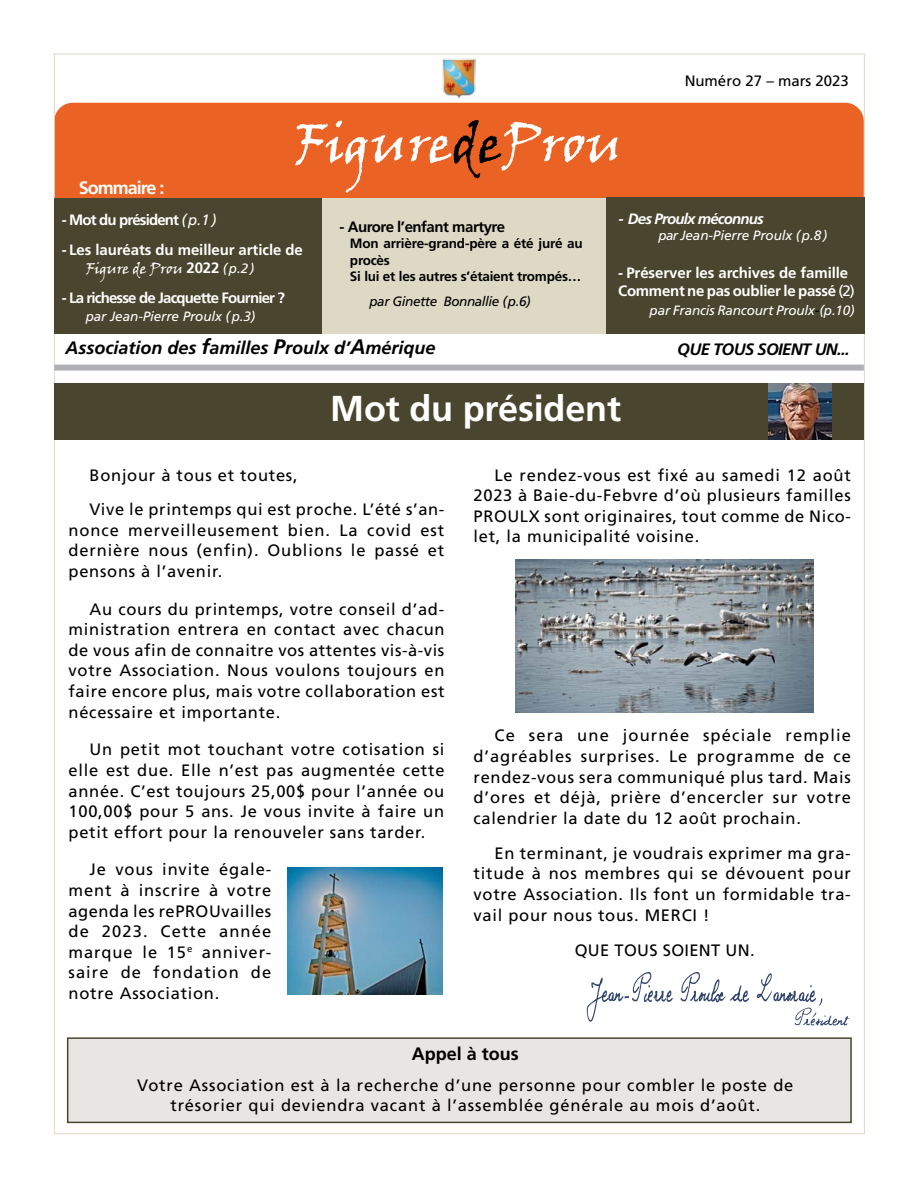
<style>
.page{position:relative;width:918px;height:1188px;background:#fff}
.page>*{position:absolute;margin:0;border:0;box-sizing:border-box;transform-origin:0 0}
.t1{font:54px "Viner Hand ITC";color:#fff}
.t2{font:700 36px "Frutiger";letter-spacing:-.005em;color:#fff}
.t3{font:italic 700 18px "Frutiger";color:#000}
.t4{font:700 18px "Frutiger";color:#000}
.t5{font:700 18px "Frutiger";letter-spacing:-.055em;color:#fff}
.t6{font:16.5px/20.5px "Frutiger";letter-spacing:.045em;color:#000;text-align:justify}
.t7{font:italic 700 16.5px "Frutiger";letter-spacing:-.04em;color:#000}
.t8{font:16.5px "Frutiger";letter-spacing:.02em;color:#000}
.t9{font:700 15px/18px "Frutiger";letter-spacing:-.02em;color:#fff}
.t10{font:700 15px "Frutiger";letter-spacing:-.055em;color:#fff}
.t11{font:700 15px "Frutiger";letter-spacing:-.03em;color:#000}
.t12{font:15px "Viner Hand ITC";letter-spacing:-.005em;color:#fff}
.t13{font:italic 700 15px "Frutiger";letter-spacing:-.055em;color:#fff}
.t14{font:15px "Frutiger";color:#000}
.t15{font:italic 13.5px "Frutiger";letter-spacing:-.005em;color:#fff}
.t16{font:700 13.5px/16.2px "Frutiger";letter-spacing:-.015em;color:#000101}
.t17{font:italic 13.5px "Frutiger";letter-spacing:-.03em;color:#000}
.s1{color:#000}
.s2{font-weight:400;font-style:italic}
.s3{font-family:"Frutiger";font-weight:700}
.s4{font-family:"Frutiger";font-style:italic;font-size:13.5px}
.s5{font-weight:400}
.s6{font-family:"Minion Pro";font-weight:700;font-stretch:condensed;font-size:16.5px;color:#000}
.s7{font-size:21px}
</style>
<div class="page">
<div style="left:56px;top:102px;width:807px;height:96px;background:#ea6324"></div>
<img style="left:442px;top:58px;width:33px;height:40px">
<div style="left:54px;top:198px;width:446px;height:136px;background:#49452e"></div>
<div style="left:54px;top:365px;width:810px;height:6px;background:#afb1b4"></div>
<div style="left:54px;top:383px;width:810px;height:57px;background:#49452e"></div>
<div style="left:322px;top:198px;width:303px;height:136px;background:#ddd9c5"></div>
<div style="left:606px;top:197px;width:259px;height:137px;background:#49452e"></div>
<img style="left:768px;top:383px;width:63px;height:57px">
<img style="left:515px;top:559px;width:299px;height:153px">
<div style="left:68px;top:1038px;width:783px;height:84px;background:#e8e6e2"></div>
<div style="left:67px;top:1037px;width:785px;height:86px;border:2px solid #49452e"></div>
<img style="left:287px;top:867px;width:156px;height:127px">
<svg style="left:587px;top:972px;width:262px;height:54px"></svg>
<p class="t5" style="left:79px;top:177px;width:87px">Sommaire :</p>
<h1 class="t1" style="left:294px;top:110px;width:331px">Figure<span class="s1">de</span>Prou</h1>
<p class="t14" style="left:685px;top:72px;width:166px">Numéro 27 – mars 2023</p>
<p class="t10" style="left:62px;top:211px;width:156px">- Mot du président <span class="s2">(p.1 )</span></p>
<p class="t9" style="left:62px;top:240px;width:243px">- Les lauréats du meilleur article de</p>
<p class="t12" style="left:86px;top:259px;width:170px">Figure de Prou <span class="s3">2022</span> <span class="s4">(p.2)</span></p>
<p class="t10" style="left:62px;top:289px;width:225px">- La richesse de Jacquette Fournier ?</p>
<p class="t15" style="left:86px;top:308px;width:171px">par Jean-Pierre Proulx (p.3)</p>
<p class="t11" style="left:339px;top:218px;width:167px">- Aurore l’enfant martyre</p>
<p class="t16" style="left:350px;top:236px;width:234px">Mon arrière-grand-père a été juré au procès<br>Si lui et les autres s’étaient trompés…</p>
<p class="t17" style="left:369px;top:293px;width:163px">par Ginette Bonnallie (p.6)</p>
<p class="t13" style="left:618px;top:210px;width:147px">- Des Proulx méconnus</p>
<p class="t15" style="left:659px;top:228px;width:170px">par Jean-Pierre Proulx (p.8)</p>
<p class="t9" style="left:618px;top:264px;width:238px">- Préserver les archives de famille<br>Comment ne pas oublier le passé <span class="s5">(2)</span></p>
<p class="t15" style="left:650px;top:303px;width:207px">par Francis Rancourt Proulx<span class="s6">-</span>(p.10)</p>
<p class="t3" style="left:65px;top:338px;width:372px">Association des <span class="s7">f</span>amilles <span class="s7">P</span>roulx d’<span class="s7">A</span>mérique</p>
<p class="t7" style="left:677px;top:340px;width:174px">QUE TOUS SOIENT UN...</p>
<h2 class="t2" style="left:330px;top:387px;width:292px">Mot du président</h2>
<p class="t6" style="left:90px;top:457px;width:356px;line-height:34.8px">Bonjour à tous et toutes,<br>Vive le printemps qui est proche. L’été s’an-</p>
<p class="t6" style="left:69px;top:520px;width:377px">nonce merveilleusement bien. La covid est dernière nous (enfin). Oublions le passé et pensons à l’avenir.</p>
<p class="t6" style="left:69px;top:599px;width:378px;text-indent:21px">Au cours du printemps, votre conseil d’ad&shy;ministration entrera en contact avec chacun de vous afin de connaitre vos attentes vis-à-vis votre Association. Nous voulons toujours en faire encore plus, mais votre collaboration est nécessaire et importante.</p>
<p class="t6" style="left:69px;top:739px;width:378px;text-indent:21px">Un petit mot touchant votre cotisation si elle est due. Elle n’est pas augmentée cette année. C’est toujours 25,00$ pour l’année ou 100,00$ pour 5 ans. Je vous invite à faire un petit effort pour la renouveler sans tarder.</p>
<p class="t6" style="left:69px;top:859px;width:204px;text-indent:21px">Je vous invite égale&shy;ment à inscrire à votre agenda les rePROUvailles de 2023. Cette année marque le 15<sup>e</sup> anniver&shy;saire de fondation de notre Association.</p>
<p class="t6" style="left:474px;top:464px;width:379px;text-indent:21px">Le rendez-vous est fixé au samedi 12 août 2023 à Baie-du-Febvre d’où plusieurs familles PROULX sont originaires, tout comme de Nico&shy;let, la municipalité voisine.</p>
<p class="t6" style="left:474px;top:725px;width:379px;text-indent:21px">Ce sera une journée spéciale remplie d’agréables surprises. Le programme de ce rendez-vous sera communiqué plus tard. Mais d’ores et déjà, prière d’encercler sur votre calendrier la date du 12 août prochain.</p>
<p class="t6" style="left:474px;top:843px;width:379px;text-indent:21px">En terminant, je voudrais exprimer ma gra&shy;titude à nos membres qui se dévouent pour votre Association. Ils font un formidable tra&shy;vail pour nous tous. MERCI !</p>
<p class="t8" style="left:575px;top:940px;width:181px">QUE TOUS SOIENT UN.</p>
<p class="t4" style="left:412px;top:1043px;width:109px">Appel à tous</p>
<p class="t6" style="left:137px;top:1076px;width:658px;line-height:19.8px;text-align:center">Votre Association est à la recherche d’une personne pour combler le poste de trésorier qui deviendra vacant à l’assemblée générale au mois d’août.</p>
</div>
